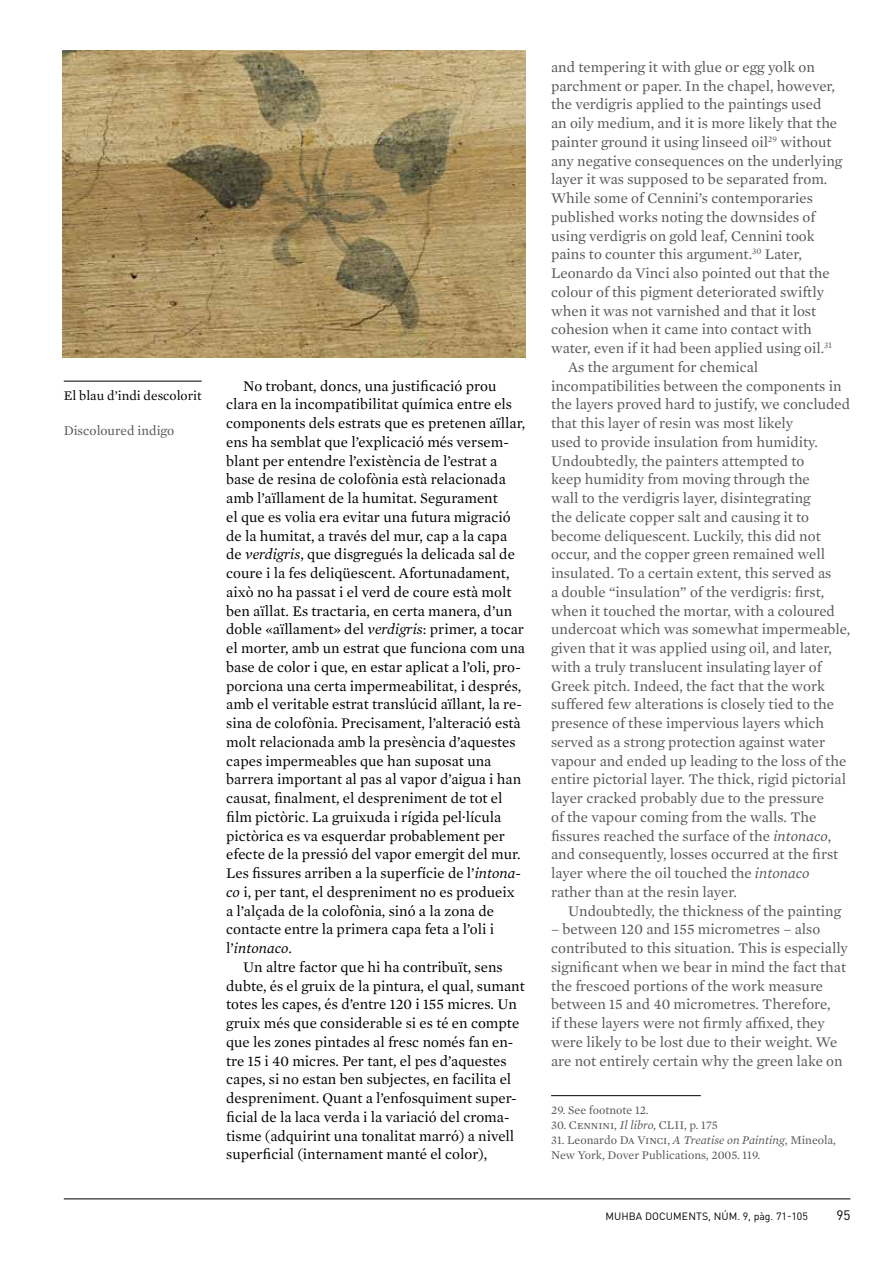
<style>
.page{position:relative;width:893px;height:1263px;background:#fff}
.page>*{position:absolute;margin:0;border:0;box-sizing:border-box;transform-origin:0 0}
.t1{font:15px/18.8px "Mercury Text G1 Roman";color:#575756}
.t2{font:15px/18.8px "Mercury Text G1 Roman";color:#000}
.t3{font:italic 15px "Mercury Text G1";color:#000}
.t4{font:13.5px "Mercury Text G1 Roman";color:#000}
.t5{font:13.5px "Mercury Text G1 Roman";color:#575756}
.t6{font:13.5px "DIN Pro";color:#000}
.t7{font:12px/15px "Mercury Text G1 Roman";color:#575756}
.t8{font:10.5px "DIN Pro";letter-spacing:.01em;color:#000}
.s1{font-family:"Mercury Text G1";font-style:italic}
.s2{font-family:"Mercury Text G1 Roman";font-style:normal}
.s3{font-family:"Mercury Text G1 Roman SC"}
</style>
<div class="page">
<hr style="left:551px;top:1095px;width:150px;height:1px;background:#000">
<hr style="left:64px;top:1198px;width:786px;height:1px;background:#000">
<img style="left:62px;top:50px;width:464px;height:308px">
<hr style="left:64px;top:381px;width:138px;height:1px;background:#000">
<p class="t4" style="left:64px;top:388px;width:139px">El blau d’indi descolorit</p>
<p class="t5" style="left:64px;top:422px;width:112px">Discoloured indigo</p>
<p class="t2" style="left:226px;top:376px;width:300px;text-indent:17px">No trobant, doncs, una justificació prou clara en la incompatibilitat química entre els components dels estrats que es pretenen aïllar, ens ha semblat que l’explicació més versem&shy;blant per entendre l’existència de l’estrat a base de resina de colofònia està relacionada amb l’aïllament de la humitat. Segurament<br>el que es volia era evitar una futura migració de la humitat, a través del mur, cap a la capa de <span class="s1">verdigris</span>, que disgregués la delicada sal de coure i la fes deliqüescent. Afortunadament, això no ha passat i el verd de coure està molt ben aïllat. Es tractaria, en certa manera, d’un doble «aïllament» del <span class="s1">verdigris</span>: primer, a tocar el morter, amb un estrat que funciona com una base de color i que, en estar aplicat a l’oli, pro&shy;porciona una certa impermeabilitat, i després, amb el veritable estrat translúcid aïllant, la re&shy;sina de colofònia. Precisament, l’alteració està molt relacionada amb la presència d’aquestes capes impermeables que han suposat una barrera important al pas al vapor d’aigua i han causat, finalment, el despreniment de tot el film pictòric. La gruixuda i rígida pel·lícula pictòrica es va esquerdar probablement per efecte de la pressió del vapor emergit del mur.<br>Les fissures arriben a la superfície de l’<span class="s1">intona&shy;co</span> i, per tant, el despreniment no es produeix a l’alçada de la colofònia, sinó a la zona de contacte entre la primera capa feta a l’oli i</p>
<p class="t3" style="left:226px;top:939px;width:67px"><span class="s2">l’</span>intonaco<span class="s2">.</span></p>
<p class="t2" style="left:226px;top:957px;width:300px;text-indent:17px">Un altre factor que hi ha contribuït, sens dubte, és el gruix de la pintura, el qual, sumant totes les capes, és d’entre 120 i 155 micres. Un gruix més que considerable si es té en compte que les zones pintades al fresc només fan en&shy;tre 15 i 40 micres. Per tant, el pes d’aquestes capes, si no estan ben subjectes, en facilita el despreniment. Quant a l’enfosquiment super&shy;ficial de la laca verda i la variació del croma&shy;tisme (adquirint una tonalitat marró) a nivell superficial (internament manté el color),</p>
<p class="t1" style="left:551px;top:57px;width:265px">and tempering it with glue or egg yolk on</p>
<p class="t1" style="left:551px;top:76px;width:285px">parchment or paper. In the chapel, however,</p>
<p class="t1" style="left:551px;top:95px;width:272px">the verdigris applied to the paintings used</p>
<p class="t1" style="left:551px;top:114px;width:288px">an oily medium, and it is more likely that the</p>
<p class="t1" style="left:551px;top:132px;width:282px">painter ground it using linseed oil<sup>29</sup> without</p>
<p class="t1" style="left:551px;top:151px;width:293px">any negative consequences on the underlying</p>
<p class="t1" style="left:551px;top:170px;width:278px">layer it was supposed to be separated from.</p>
<p class="t1" style="left:551px;top:189px;width:263px">While some of Cennini’s contemporaries</p>
<p class="t1" style="left:551px;top:207px;width:266px">published works noting the downsides of</p>
<p class="t1" style="left:551px;top:226px;width:265px">using verdigris on gold leaf, Cennini took</p>
<p class="t1" style="left:551px;top:245px;width:252px">pains to counter this argument.<sup>30</sup> Later,</p>
<p class="t1" style="left:551px;top:264px;width:280px">Leonardo da Vinci also pointed out that the</p>
<p class="t1" style="left:551px;top:282px;width:274px">colour of this pigment deteriorated swiftly</p>
<p class="t1" style="left:551px;top:301px;width:267px">when it was not varnished and that it lost</p>
<p class="t1" style="left:551px;top:320px;width:262px">cohesion when it came into contact with</p>
<p class="t1" style="left:551px;top:339px;width:282px">water, even if it had been applied using oil.<sup>31</sup></p>
<p class="t1" style="left:568px;top:357px;width:192px">As the argument for chemical</p>
<p class="t1" style="left:551px;top:376px;width:292px">incompatibilities between the components in</p>
<p class="t1" style="left:551px;top:395px;width:301px">the layers proved hard to justify, we concluded</p>
<p class="t1" style="left:551px;top:414px;width:244px">that this layer of resin was most likely</p>
<p class="t1" style="left:551px;top:432px;width:268px">used to provide insulation from humidity.</p>
<p class="t1" style="left:551px;top:451px;width:255px">Undoubtedly, the painters attempted to</p>
<p class="t1" style="left:551px;top:470px;width:260px">keep humidity from moving through the</p>
<p class="t1" style="left:551px;top:489px;width:261px">wall to the verdigris layer, disintegrating</p>
<p class="t1" style="left:551px;top:507px;width:260px">the delicate copper salt and causing it to</p>
<p class="t1" style="left:551px;top:526px;width:271px">become deliquescent. Luckily, this did not</p>
<p class="t1" style="left:551px;top:545px;width:275px">occur, and the copper green remained well</p>
<p class="t1" style="left:551px;top:564px;width:282px">insulated. To a certain extent, this served as</p>
<p class="t1" style="left:551px;top:582px;width:275px">a double “insulation” of the verdigris: first,</p>
<p class="t1" style="left:551px;top:601px;width:285px">when it touched the mortar, with a coloured</p>
<p class="t1" style="left:551px;top:620px;width:301px">undercoat which was somewhat impermeable,</p>
<p class="t1" style="left:551px;top:639px;width:282px">given that it was applied using oil, and later,</p>
<p class="t1" style="left:551px;top:657px;width:272px">with a truly translucent insulating layer of</p>
<p class="t1" style="left:551px;top:676px;width:275px">Greek pitch. Indeed, the fact that the work</p>
<p class="t1" style="left:551px;top:695px;width:285px">suffered few alterations is closely tied to the</p>
<p class="t1" style="left:551px;top:714px;width:275px">presence of these impervious layers which</p>
<p class="t1" style="left:551px;top:732px;width:276px">served as a strong protection against water</p>
<p class="t1" style="left:551px;top:751px;width:297px">vapour and ended up leading to the loss of the</p>
<p class="t1" style="left:551px;top:770px;width:296px">entire pictorial layer. The thick, rigid pictorial</p>
<p class="t1" style="left:551px;top:789px;width:274px">layer cracked probably due to the pressure</p>
<p class="t1" style="left:551px;top:807px;width:267px">of the vapour coming from the walls. The</p>
<p class="t1" style="left:551px;top:826px;width:282px">fissures reached the surface of the <span class="s1">intonaco</span>,</p>
<p class="t1" style="left:551px;top:845px;width:289px">and consequently, losses occurred at the first</p>
<p class="t1" style="left:551px;top:864px;width:260px">layer where the oil touched the <span class="s1">intonaco</span></p>
<p class="t1" style="left:551px;top:882px;width:187px">rather than at the resin layer.</p>
<p class="t1" style="left:568px;top:901px;width:274px">Undoubtedly, the thickness of the painting</p>
<p class="t1" style="left:551px;top:920px;width:298px">– between 120 and 155 micrometres – also contributed to this situation. This is especially significant when we bear in mind the fact that the frescoed portions of the work measure between 15 and 40 micrometres. Therefore,<br>if these layers were not firmly affixed, they were likely to be lost due to their weight. We are not entirely certain why the green lake on</p>
<p class="t7" style="left:551px;top:1103px;width:99px">29. See footnote 12.</p>
<p class="t7" style="left:551px;top:1118px;width:168px">30. <span class="s3">Cennini</span>, <span class="s1">Il libro,</span> CLII, p. 175</p>
<p class="t7" style="left:551px;top:1133px;width:286px">31. Leonardo <span class="s3">Da Vinci</span>, <span class="s1">A Treatise on Painting</span>, Mineola,<br>New York, Dover Publications, 2005. 119.</p>
<p class="t8" style="left:605px;top:1209px;width:55px">MUHBA DOCUMENTS</p>
<p class="t8" style="left:708px;top:1209px;width:101px">, NÚM. 9, PÀG. 71-105</p>
<p class="t6" style="left:836px;top:1206px;width:16px">95</p>
</div>
